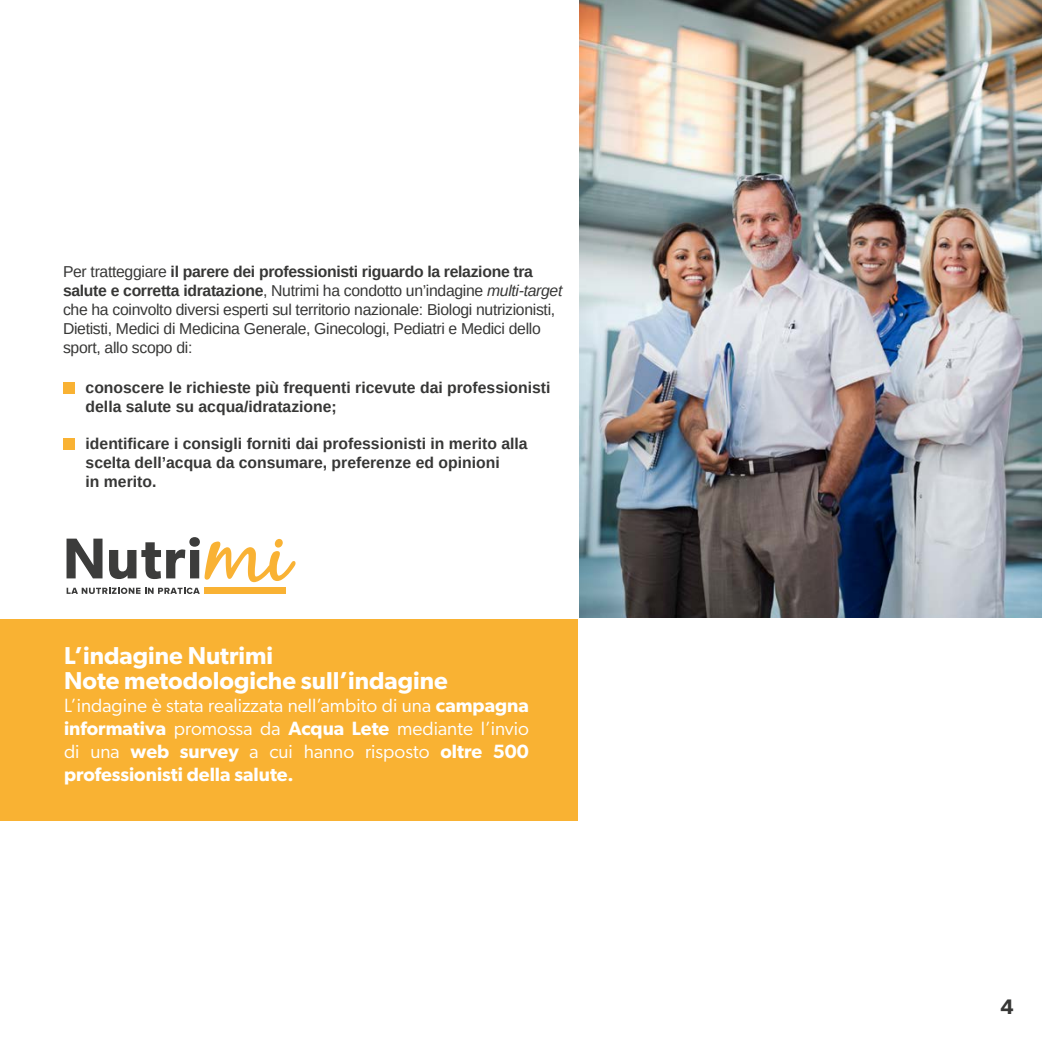
<style>
.page{position:relative;width:1042px;height:1042px;background:#fff}
.page>*{position:absolute;margin:0;border:0;box-sizing:border-box;transform-origin:0 0}
.t1{font:600 24.5px/25.2px "Gibson";color:#fff}
.t2{font:600 21px "Gibson";color:#373736}
.t3{font:19.25px/23.1px "Gibson";color:#fff;text-align:justify}
.t4{font:15.75px/18.9px "Arimo";letter-spacing:-.02em;color:#373736}
.t5{font:700 15.75px/18.9px "Arimo";color:#373736}
.s1{font-weight:700}
.s2{font-style:italic}
.s3{font-weight:600}
</style>
<div class="page">
<div style="left:0;top:619px;width:578px;height:201px;background:#f9b233"></div>
<svg style="left:67px;top:537px;width:228px;height:57px"></svg>
<img style="left:579px;top:2px;width:460px;height:616px">
<svg style="left:63px;top:383px;width:11px;height:11px"></svg>
<svg style="left:63px;top:438px;width:11px;height:11px"></svg>
<hr style="left:0;top:0;width:2px;height:1042px;background:#373736">
<hr style="left:1039px;top:0;width:3px;height:1042px;background:#373736">
<hr style="left:0;top:0;width:1042px;height:2px;background:#373736">
<hr style="left:0;top:1039px;width:1042px;height:3px;background:#373736">
<p class="t4" style="left:63px;top:262px;width:501px">Per tratteggiare <span class="s1">il parere dei professionisti riguardo la relazione tra salute e corretta idratazione</span>, Nutrimi ha condotto un’indagine <span class="s2">multi-target </span>che ha coinvolto diversi esperti sul territorio nazionale: Biologi nutrizionisti, Dietisti, Medici di Medicina Generale, Ginecologi, Pediatri e Medici dello sport, allo scopo di:</p>
<p class="t5" style="left:86px;top:378px;width:466px">conoscere le richieste più frequenti ricevute dai professionisti della salute su acqua/idratazione;</p>
<p class="t5" style="left:86px;top:435px;width:444px">identificare i consigli forniti dai professionisti in merito alla scelta dell’acqua da consumare, preferenze ed opinioni<br>in merito.</p>
<h1 class="t1" style="left:64px;top:642px;width:385px">L’indagine Nutrimi<br>Note metodologiche sull’indagine</h1>
<p class="t3" style="left:64px;top:693px;width:466px">L’indagine è stata realizzata nell’ambito di una <span class="s3">campagna informativa</span> promossa da <span class="s3">Acqua Lete</span> mediante l’invio di una <span class="s3">web survey</span> a cui hanno risposto <span class="s3">oltre 500 professionisti della salute.</span></p>
<h2 class="t2" style="left:1000px;top:994px;width:15px">4</h2>
</div>
